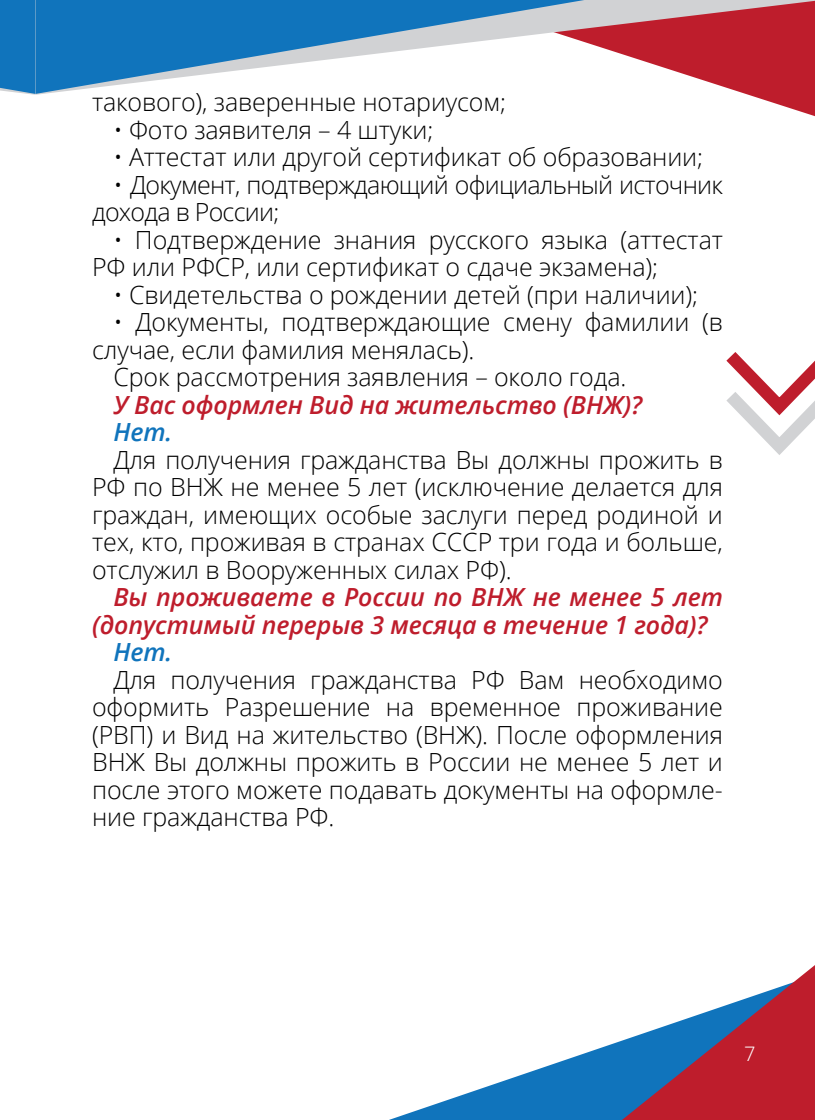
<style>
.page{position:relative;width:815px;height:1120px;background:#fff}
.page>*{position:absolute;margin:0;border:0;box-sizing:border-box;transform-origin:0 0}
.основной{font:300 25px/27.5px "Open Sans";letter-spacing:-.005em;color:#000}
.заголовок_2{font:italic 600 25px/27.5px "Open Sans";letter-spacing:-.005em;color:#be1d2c}
.основной-2{font:300 25px/27.5px "Open Sans";letter-spacing:-.03em;color:#000}
.заголовки{font:italic 600 25px "Open Sans";letter-spacing:-.005em;color:#1074bc}
.t1{font:300 20px "Open Sans";color:#fff}
</style>
<div class="page">
<svg style="left:389px;top:1040px;width:233px;height:80px"></svg>
<svg style="left:622px;top:965px;width:193px;height:155px"></svg>
<svg style="left:749px;top:95px;width:66px;height:21px"></svg>
<svg style="left:35px;top:0;width:780px;height:95px;fill:#be1d2c"></svg>
<svg style="left:35px;top:0;width:549px;height:94px"></svg>
<div style="left:0;top:0;width:35px;height:95px;background:#1074bc"></div>
<svg style="left:726px;top:352px;width:89px;height:103px"></svg>
<p class="основной" style="left:92px;top:88px;width:416px">такового), заверенные нотариусом;</p>
<p class="основной" style="left:113px;top:115px;width:321px">• Фото заявителя – 4 штуки;</p>
<p class="основной" style="left:113px;top:143px;width:591px">• Аттестат или другой сертификат об образовании;</p>
<p class="основной-2" style="left:92px;top:170px;width:632px;text-indent:21px">• Документ, подтверждающий официальный источник дохода в России;</p>
<p class="основной" style="left:92px;top:225px;width:632px;text-indent:21px">• Подтверждение знания русского языка (аттестат<br>РФ или РФСР, или сертификат о сдаче экзамена);</p>
<p class="основной" style="left:113px;top:280px;width:586px">• Свидетельства о рождении детей (при наличии);</p>
<p class="основной" style="left:92px;top:308px;width:632px;text-indent:21px">• Документы, подтверждающие смену фамилии (в случае, если фамилия менялась).</p>
<p class="основной" style="left:113px;top:363px;width:515px">Срок рассмотрения заявления – около года.</p>
<p class="заголовок_2" style="left:113px;top:390px;width:530px">У Вас оформлен Вид на жительство (ВНЖ)?</p>
<p class="заголовки" style="left:113px;top:415px;width:60px">Нет.</p>
<p class="основной" style="left:92px;top:445px;width:632px;text-align:justify;text-indent:21px">Для получения гражданства Вы должны прожить в РФ по ВНЖ не менее 5 лет (исключение делается для граждан, имеющих особые заслуги перед родиной и тех, кто, проживая в странах СССР три года и больше, отслужил в Вооруженных силах РФ).</p>
<p class="заголовок_2" style="left:92px;top:583px;width:632px;text-indent:21px">Вы проживаете в России по ВНЖ не менее 5 лет (допустимый перерыв 3 месяца в течение 1 года)?</p>
<p class="заголовки" style="left:113px;top:635px;width:60px">Нет.</p>
<p class="основной" style="left:92px;top:665px;width:632px;text-align:justify;text-indent:21px">Для получения гражданства РФ Вам необходимо оформить Разрешение на временное проживание (РВП) и Вид на жительство (ВНЖ). После оформления ВНЖ Вы должны прожить в России не менее 5 лет и после этого можете подавать документы на оформле&shy;ние гражданства РФ.</p>
<p class="t1" style="left:744px;top:1040px;width:13px">7</p>
</div>
